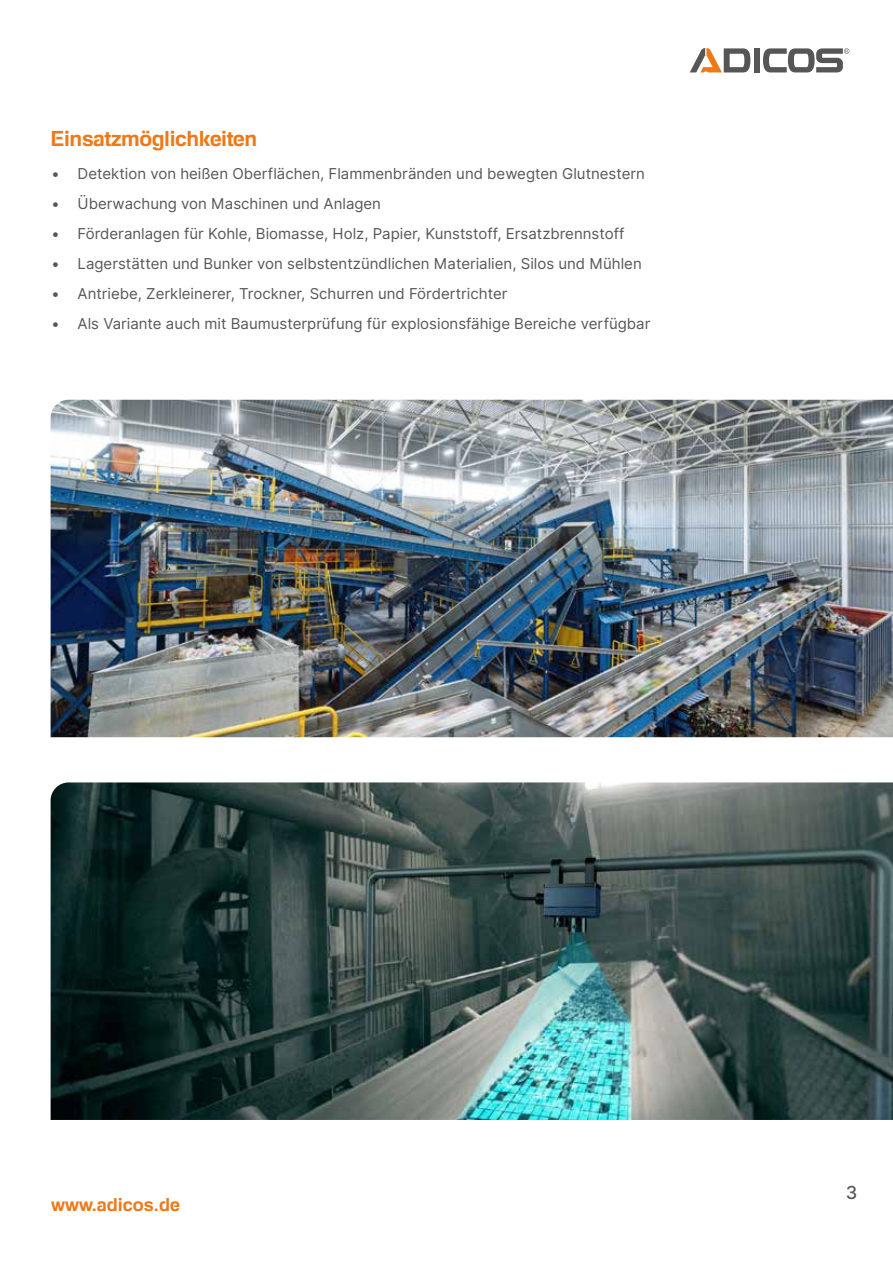
<style>
.page{position:relative;width:893px;height:1263px;background:#fff}
.page>*{position:absolute;margin:0;border:0;box-sizing:border-box;transform-origin:0 0}
.t1{font:700 21px "Foobar Pro";letter-spacing:-.02em;color:#ef7817}
.t2{font:700 18px "Foobar Pro";color:#ef7817}
.t3{font:500 18px "Inter";color:#575756}
.t4{font:15px "Inter";color:#575756}
</style>
<div class="page">
<div style="left:754px;top:48px;width:6px;height:24px;background:#565656"></div>
<svg style="left:690px;top:48px;width:60px;height:24px"></svg>
<svg style="left:763px;top:48px;width:86px;height:24px"></svg>
<img style="left:51px;top:400px;width:842px;height:337px">
<img style="left:51px;top:782px;width:842px;height:338px">
<h1 class="t1" style="left:51px;top:126px;width:208px">Einsatzmöglichkeiten</h1>
<p class="t4" style="left:52px;top:163px;width:594px">• Detektion von heißen Oberflächen, Flammenbränden und bewegten Glutnestern</p>
<p class="t4" style="left:52px;top:193px;width:330px">• Überwachung von Maschinen und Anlagen</p>
<p class="t4" style="left:52px;top:223px;width:574px">• Förderanlagen für Kohle, Biomasse, Holz, Papier, Kunststoff, Ersatzbrennstoff</p>
<p class="t4" style="left:52px;top:253px;width:591px">• Lagerstätten und Bunker von selbstentzündlichen Materialien, Silos und Mühlen</p>
<p class="t4" style="left:52px;top:283px;width:457px">• Antriebe, Zerkleinerer, Trockner, Schurren und Fördertrichter</p>
<p class="t4" style="left:52px;top:313px;width:600px">• Als Variante auch mit Baumusterprüfung für explosionsfähige Bereiche verfügbar</p>
<p class="t2" style="left:51px;top:1193px;width:130px">www.adicos.de</p>
<p class="t3" style="left:846px;top:1179px;width:13px">3</p>
</div>
